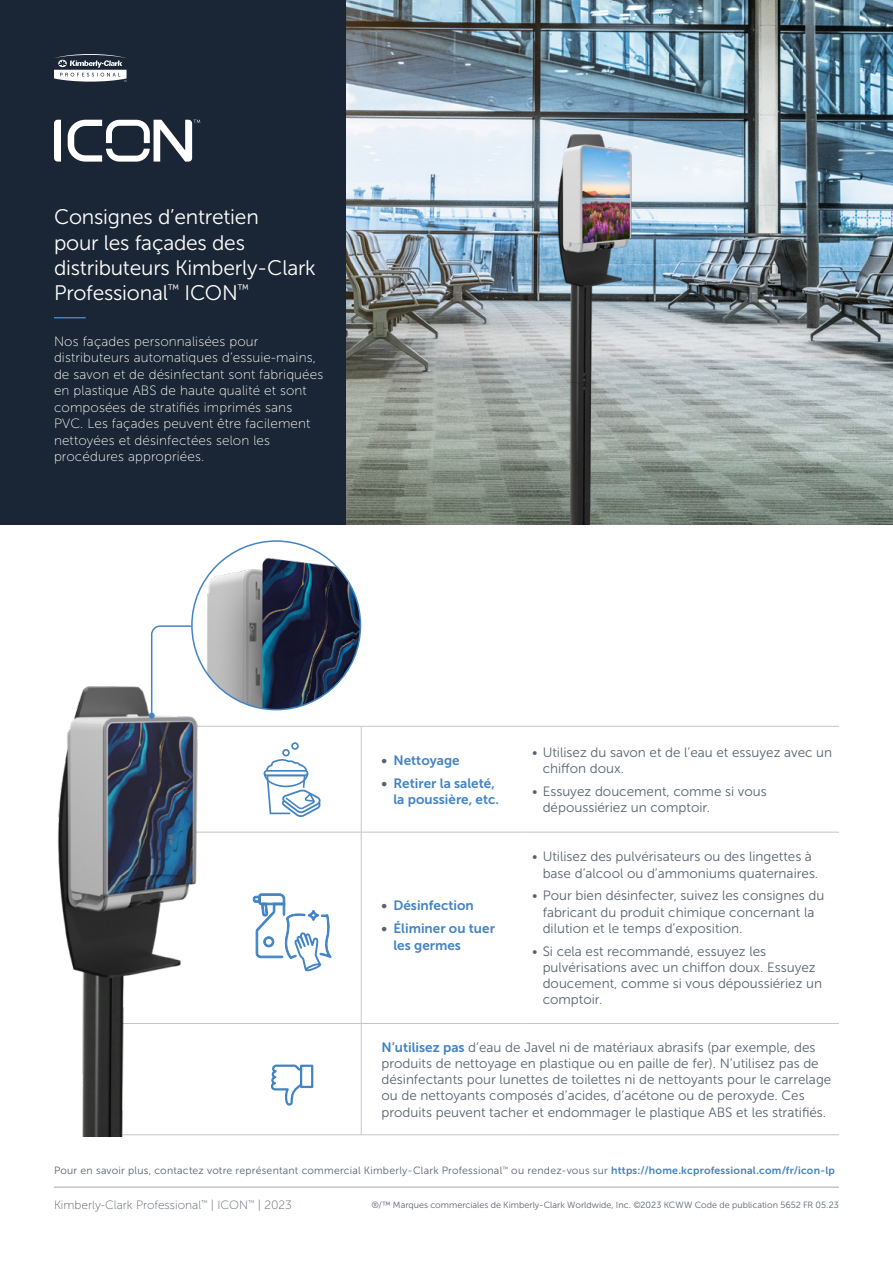
<style>
.page{position:relative;width:893px;height:1263px;background:#fff}
.page>*{position:absolute;margin:0;border:0;box-sizing:border-box;transform-origin:0 0}
.t1{font:21px/25.2px "Museo Sans 300";letter-spacing:-.01em;color:#fff}
.t2{font:13.5px/16.2px "Museo Sans 300";color:#586370}
.t3{font:13.5px/16.5px "Museo Sans 100";letter-spacing:.01em;color:#fff}
.t4{font:13.5px/16.2px "Museo Sans 700";color:#4283c4}
.t5{font:12px "Museo Sans 100";color:#586370}
.t6{font:10.5px "Museo Sans 300";letter-spacing:.02em;color:#586370}
.t7{font:9px "Museo Sans 300";color:#586370}
.s1{color:#586370}
.s2{font-family:"Museo Sans 700";color:#4283c4}
</style>
<div class="page">
<div style="left:0;top:0;width:346px;height:525px;background:#1a2535"></div>
<svg style="left:54px;top:120px;width:7px;height:42px"></svg>
<svg style="left:68px;top:120px;width:132px;height:42px"></svg>
<svg style="left:54px;top:54px;width:73px;height:28px"></svg>
<img style="left:346px;top:0;width:547px;height:525px">
<hr style="left:54px;top:317px;width:32px;height:1px;background:#4283c4">
<hr style="left:111px;top:726px;width:250px;height:1px;background:#c3c6cc">
<hr style="left:361px;top:726px;width:1px;height:106px;background:#c3c6cc">
<hr style="left:361px;top:726px;width:164px;height:1px;background:#c3c6cc">
<hr style="left:525px;top:726px;width:314px;height:1px;background:#c3c6cc">
<hr style="left:111px;top:832px;width:250px;height:1px;background:#c3c6cc">
<hr style="left:361px;top:832px;width:1px;height:191px;background:#c3c6cc">
<hr style="left:361px;top:832px;width:164px;height:1px;background:#c3c6cc">
<hr style="left:525px;top:832px;width:314px;height:1px;background:#c3c6cc">
<hr style="left:111px;top:1023px;width:250px;height:1px;background:#c3c6cc">
<hr style="left:111px;top:1134px;width:250px;height:1px;background:#c3c6cc">
<hr style="left:361px;top:1024px;width:1px;height:110px;background:#c3c6cc">
<hr style="left:361px;top:1023px;width:164px;height:1px;background:#c3c6cc">
<hr style="left:361px;top:1134px;width:164px;height:1px;background:#c3c6cc">
<hr style="left:525px;top:1134px;width:314px;height:1px;background:#c3c6cc">
<hr style="left:525px;top:1023px;width:314px;height:1px;background:#c3c6cc">
<svg style="left:264px;top:742px;width:57px;height:75px"></svg>
<img style="left:57px;top:659px;width:152px;height:477px">
<svg style="left:253px;top:893px;width:78px;height:78px"></svg>
<svg style="left:270px;top:1064px;width:44px;height:42px"></svg>
<img style="left:538px;top:124px;width:121px;height:401px">
<img style="left:192px;top:541px;width:168px;height:169px;border-radius:84px">
<hr style="left:54px;top:1186px;width:785px;height:2px;background:#c3c6cc">
<svg style="left:149px;top:625px;width:44px;height:94px"></svg>
<h1 class="t1" style="left:54px;top:205px;width:263px">Consignes d’entretien<br>pour les façades des distributeurs Kimberly-Clark<br>Professional<sup>™</sup> ICON<sup>™</sup></h1>
<p class="t3" style="left:54px;top:333px;width:271px">Nos façades personnalisées pour distributeurs automatiques d’essuie-mains, de savon et de désinfectant sont fabriquées en plastique ABS de haute qualité et sont composées de stratifiés imprimés sans PVC. Les façades peuvent être facilement nettoyées et désinfectées selon les procédures appropriées.</p>
<p class="t4" style="left:381px;top:752px;width:80px"><span class="s1">•</span> Nettoyage</p>
<p class="t4" style="left:393px;top:775px;width:107px;text-indent:-12px"><span class="s1">•</span> Retirer la saleté, la poussière, etc.</p>
<p class="t2" style="left:543px;top:744px;width:291px;text-indent:-11px">• Utilisez du savon et de l’eau et essuyez avec un chiffon doux.</p>
<p class="t2" style="left:543px;top:783px;width:226px;text-indent:-11px">• Essuyez doucement, comme si vous dépoussiériez un comptoir.</p>
<p class="t2" style="left:543px;top:849px;width:277px;text-indent:-11px">• Utilisez des pulvérisateurs ou des lingettes à base d’alcool ou d’ammoniums quaternaires.</p>
<p class="t2" style="left:543px;top:888px;width:283px;text-indent:-11px">• Pour bien désinfecter, suivez les consignes du fabricant du produit chimique concernant la dilution et le temps d’exposition.</p>
<p class="t2" style="left:543px;top:943px;width:281px;text-indent:-11px">• Si cela est recommandé, essuyez les pulvérisations avec un chiffon doux. Essuyez doucement, comme si vous dépoussiériez un comptoir.</p>
<p class="t2" style="left:381px;top:1039px;width:451px"><span class="s2">N’utilisez pas</span> d’eau de Javel ni de matériaux abrasifs (par exemple, des produits de nettoyage en plastique ou en paille de fer). N’utilisez pas de désinfectants pour lunettes de toilettes ni de nettoyants pour le carrelage ou de nettoyants composés d’acides, d’acétone ou de peroxyde. Ces produits peuvent tacher et endommager le plastique ABS et les stratifiés.</p>
<p class="t4" style="left:381px;top:898px;width:94px"><span class="s1">•</span> Désinfection</p>
<p class="t4" style="left:393px;top:920px;width:103px;text-indent:-12px"><span class="s1">•</span> Éliminer ou tuer les germes</p>
<p class="t6" style="left:54px;top:1165px;width:782px">Pour en savoir plus, contactez votre représentant commercial Kimberly-Clark Professional<sup>™</sup> ou rendez-vous sur <span class="s2">https://home.kcprofessional.com/fr/icon-lp</span></p>
<p class="t7" style="left:371px;top:1200px;width:469px">®/™ Marques commerciales de Kimberly-Clark Worldwide, Inc. ©2023 KCWW Code de publication 5652 FR 05.23</p>
<p class="t5" style="left:54px;top:1198px;width:239px">Kimberly-Clark Professional<sup>™</sup> | ICON<sup>™</sup> | 2023</p>
</div>
